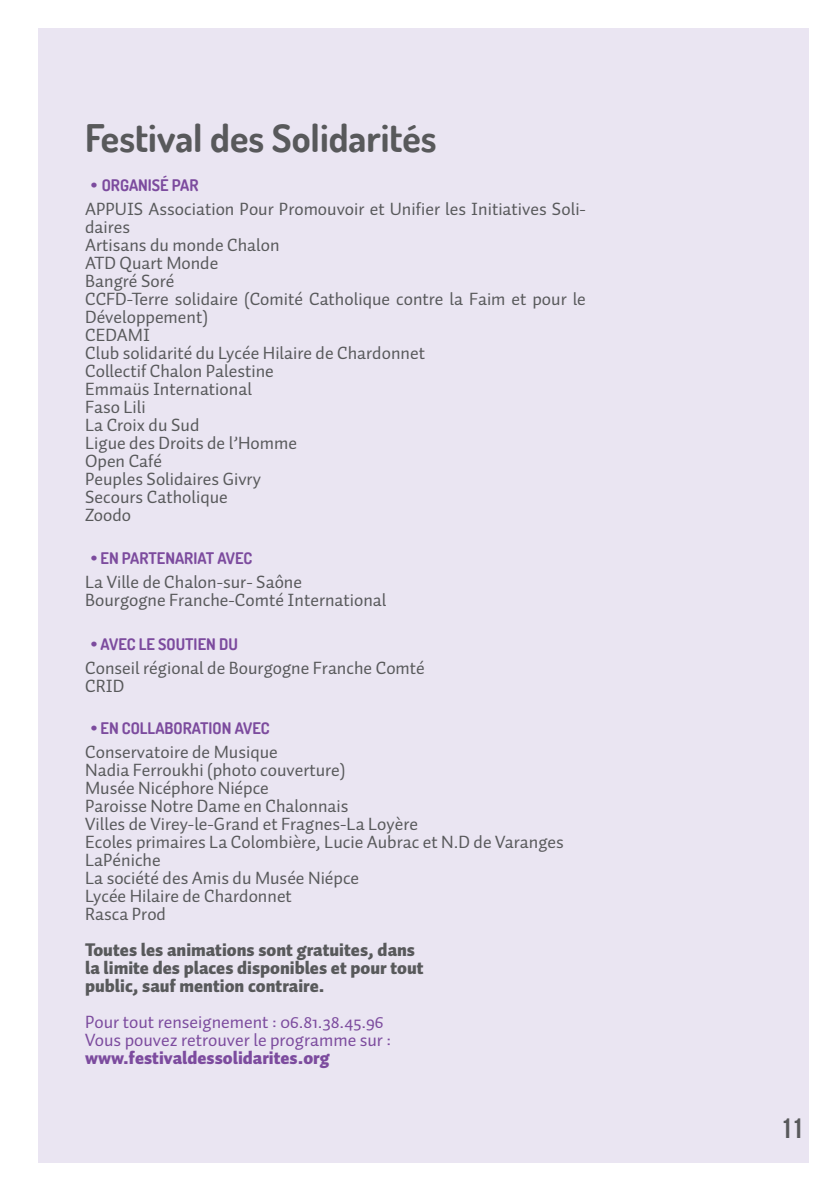
<style>
.page{position:relative;width:840px;height:1191px;background:#fff}
.page>*{position:absolute;margin:0;border:0;box-sizing:border-box;transform-origin:0 0}
.t1{font:700 38px "Dosis";color:#58595b}
.t2{font:28px "Bebas Neue";color:#58595b}
.t3{font:18px/18px "Auto 2";color:#58595b}
.t4{font:900 18px/18px "Auto 2";color:#58595b}
.t5{font:18px/18px "Auto 2";color:#7c4b9e}
.t6{font:900 18px "Auto 2";color:#7c4b9e}
.t7{font:700 16px "Dosis";color:#7c4b9e}
.s1{font-size:20px}
</style>
<div class="page">
<div style="left:38px;top:28px;width:770px;height:1134px;background:#eae5f2"></div>
<h1 class="t1" style="left:85px;top:114px;width:353px">FESTIVAL DES SOLIDARITÉS</h1>
<p class="t7" style="left:91px;top:175px;width:109px"><span class="s1">•</span> ORGANISÉ PAR</p>
<p class="t3" style="left:85px;top:200px;width:502px">APPUIS Association Pour Promouvoir et Unifier les Initiatives Soli&shy;daires<br>Artisans du monde Chalon<br>ATD Quart Monde<br>Bangré Soré<br>CCFD-Terre solidaire (Comité Catholique contre la Faim et pour le<br>Développement)<br>CEDAMI<br>Club solidarité du Lycée Hilaire de Chardonnet<br>Collectif Chalon Palestine<br>Emmaüs International<br>Faso Lili<br>La Croix du Sud<br>Ligue des Droits de l’Homme<br>Open Café<br>Peuples Solidaires Givry<br>Secours Catholique<br>Zoodo</p>
<p class="t7" style="left:91px;top:548px;width:161px"><span class="s1">•</span> EN PARTENARIAT AVEC</p>
<p class="t3" style="left:85px;top:573px;width:303px">La Ville de Chalon-sur- Saône<br>Bourgogne Franche-Comté International</p>
<p class="t7" style="left:91px;top:633px;width:138px"><span class="s1">•</span> AVEC LE SOUTIEN DU</p>
<p class="t3" style="left:85px;top:659px;width:341px">Conseil régional de Bourgogne Franche Comté<br>CRID</p>
<p class="t7" style="left:91px;top:717px;width:178px"><span class="s1">•</span> EN COLLABORATION AVEC</p>
<p class="t3" style="left:85px;top:743px;width:480px">Conservatoire de Musique<br>Nadia Ferroukhi (photo couverture)<br>Musée Nicéphore Niépce<br>Paroisse Notre Dame en Chalonnais<br>Villes de Virey-le-Grand et Fragnes-La Loyère<br>Ecoles primaires La Colombière, Lucie Aubrac et N.D de Varanges<br>LaPéniche<br>La société des Amis du Musée Niépce<br>Lycée Hilaire de Chardonnet<br>Rasca Prod</p>
<p class="t4" style="left:85px;top:941px;width:340px">Toutes les animations sont gratuites, dans la limite des places disponibles et pour tout public, sauf mention contraire.</p>
<p class="t5" style="left:85px;top:1013px;width:307px">Pour tout renseignement : 06.81.38.45.96<br>Vous pouvez retrouver le programme sur :</p>
<p class="t6" style="left:85px;top:1045px;width:246px">www.festivaldessolidarites.org</p>
<h2 class="t2" style="left:780px;top:1113px;width:24px">11</h2>
</div>
